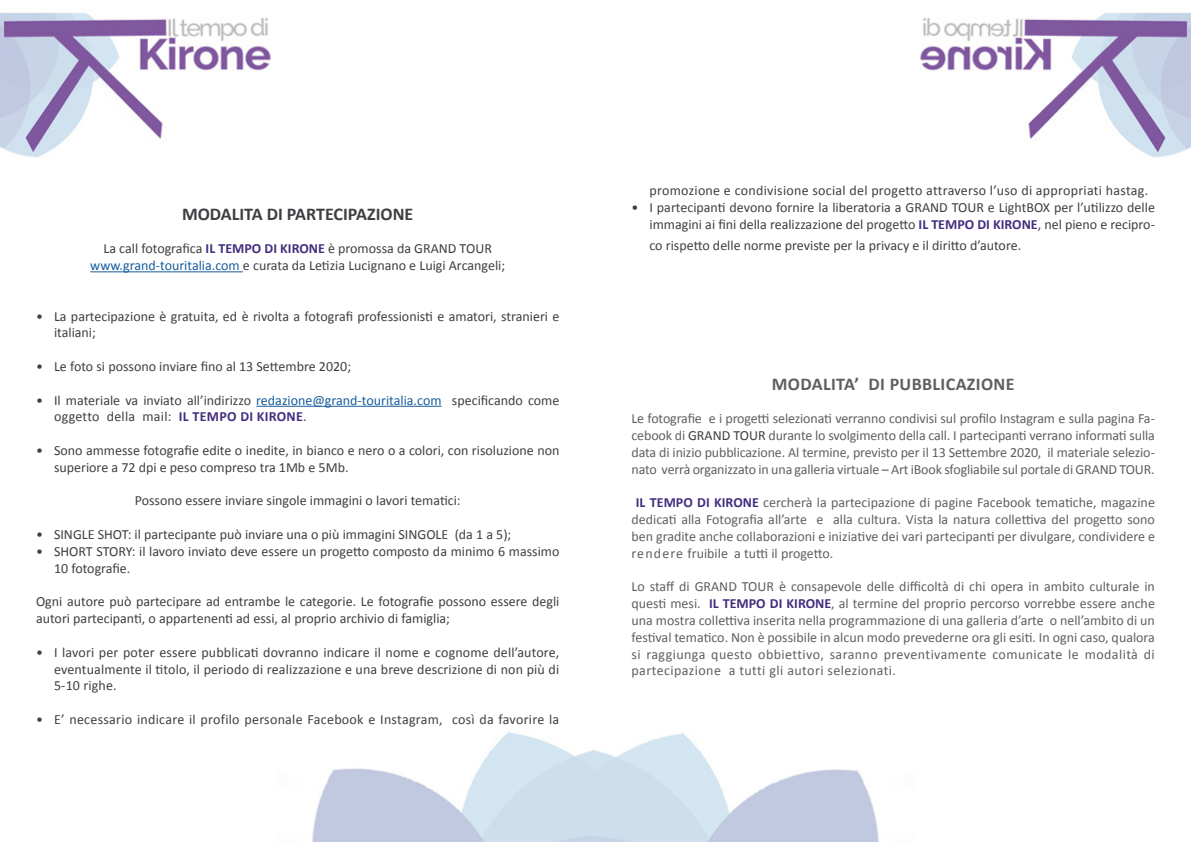
<style>
.page{position:relative;width:1191px;height:842px;background:#fff}
.page>*{position:absolute;margin:0;border:0;box-sizing:border-box;transform-origin:0 0}
.t1{font:700 18px "Calibri";color:#3d3f42}
.t2{font:700 18px "Calibri";letter-spacing:.02em;color:#5d6061}
.t3{font:14px/16.8px "Calibri";color:#3d3f42}
.t4{font:14px/16.8px "Calibri";color:#5d6061;text-align:justify}
.t5{font:14px "Calibri";letter-spacing:.02em;color:#3d3f42}
.s1{font-weight:700;color:#432d7f}
.s2{color:#175d9e}
.s3{color:#3d3f42}
</style>
<div class="page">
<img style="left:0;top:13px;width:1191px;height:829px">
<hr style="left:90px;top:271px;width:153px;height:1px;background:#175d9e">
<hr style="left:256px;top:406px;width:185px;height:1px;background:#175d9e">
<p class="t1" style="left:182px;top:202px;width:233px">MODALITA DI PARTECIPAZIONE</p>
<p class="t3" style="left:104px;top:240px;width:390px">La call fotografica <span class="s1">IL TEMPO DI KIRONE</span> è promossa da GRAND TOUR</p>
<p class="t3" style="left:90px;top:257px;width:416px"><span class="s2">www.grand-touritalia.com</span> e curata da Letizia Lucignano e Luigi Arcangeli;</p>
<p class="t3" style="left:54px;top:308px;width:507px;text-indent:-18px">• La partecipazione è gratuita, ed è rivolta a fotografi professionisti e amatori, stranieri e italiani;</p>
<p class="t3" style="left:36px;top:358px;width:317px">• Le foto si possono inviare fino al 13 Settembre 2020;</p>
<p class="t3" style="left:54px;top:392px;width:507px;text-indent:-18px">• Il materiale va inviato all’indirizzo <span class="s2">redazione@grand-touritalia.com</span> specificando come oggetto della mail: <span class="s1">IL TEMPO DI KIRONE</span>.</p>
<p class="t3" style="left:54px;top:442px;width:507px;text-indent:-18px">• Sono ammesse fotografie edite o inedite, in bianco e nero o a colori, con risoluzione non superiore a 72 dpi e peso compreso tra 1Mb e 5Mb.</p>
<p class="t3" style="left:135px;top:492px;width:327px">Possono essere inviare singole immagini o lavori tematici:</p>
<p class="t3" style="left:36px;top:526px;width:477px">• SINGLE SHOT: il partecipante può inviare una o più immagini SINGOLE (da 1 a 5);</p>
<p class="t3" style="left:54px;top:543px;width:507px;text-indent:-18px">• SHORT STORY: il lavoro inviato deve essere un progetto composto da minimo 6 massimo<br>10 fotografie.</p>
<p class="t3" style="left:36px;top:593px;width:525px">Ogni autore può partecipare ad entrambe le categorie. Le fotografie possono essere degli autori partecipanti, o appartenenti ad essi, al proprio archivio di famiglia;</p>
<p class="t3" style="left:54px;top:644px;width:507px;text-align:justify;text-indent:-18px">• I lavori per poter essere pubblicati dovranno indicare il nome e cognome dell’autore, eventualmente il titolo, il periodo di realizzazione e una breve descrizione di non più di 5-10 righe.</p>
<p class="t5" style="left:36px;top:710px;width:525px">• E’ necessario indicare il profilo personale Facebook e Instagram, così da favorire la</p>
<p class="t5" style="left:649px;top:182px;width:500px">promozione e condivisione social del progetto attraverso l’uso di appropriati hastag.</p>
<p class="t3" style="left:631px;top:199px;width:525px;text-align:right">• I partecipanti devono fornire la liberatoria a GRAND TOUR e LightBOX per l’utilizzo delle immagini ai fini della realizzazione del progetto <span class="s1">IL TEMPO DI KIRONE</span>, nel pieno e recipro-</p>
<p class="t3" style="left:649px;top:237px;width:373px">co rispetto delle norme previste per la privacy e il diritto d’autore.</p>
<p class="t2" style="left:772px;top:372px;width:244px">MODALITA’ DI PUBBLICAZIONE</p>
<p class="t4" style="left:631px;top:410px;width:525px">Le fotografie e i progetti selezionati verranno condivisi sul profilo Instagram e sulla pagina Fa&shy;cebook di <span class="s3">GRAND TOUR</span> durante lo svolgimento della call. I partecipanti verrano informati sulla data di inizio pubblicazione. Al termine, previsto per il 13 Settembre 2020, il materiale selezio&shy;nato verrà organizzato in una galleria virtuale – Art iBook sfogliabile sul portale di GRAND TOUR.</p>
<p class="t4" style="left:631px;top:494px;width:525px;text-indent:4px"><span class="s1">IL TEMPO DI KIRONE</span> cercherà la partecipazione di pagine Facebook tematiche, magazine dedicati alla Fotografia all’arte e alla cultura. Vista la natura collettiva del progetto sono ben gradite anche collaborazioni e iniziative dei vari partecipanti per divulgare, condividere e rendere fruibile a tutti il progetto.</p>
<p class="t4" style="left:631px;top:578px;width:525px">Lo staff di GRAND TOUR è consapevole delle difficoltà di chi opera in ambito culturale in questi mesi. <span class="s1">IL TEMPO DI KIRONE</span>, al termine del proprio percorso vorrebbe essere anche una mostra collettiva inserita nella programmazione di una galleria d’arte o nell’ambito di un festival tematico. Non è possibile in alcun modo prevederne ora gli esiti. In ogni caso, qualora si raggiunga questo obbiettivo, saranno preventivamente comunicate le modalità di partecipazione a tutti gli autori selezionati.</p>
</div>
